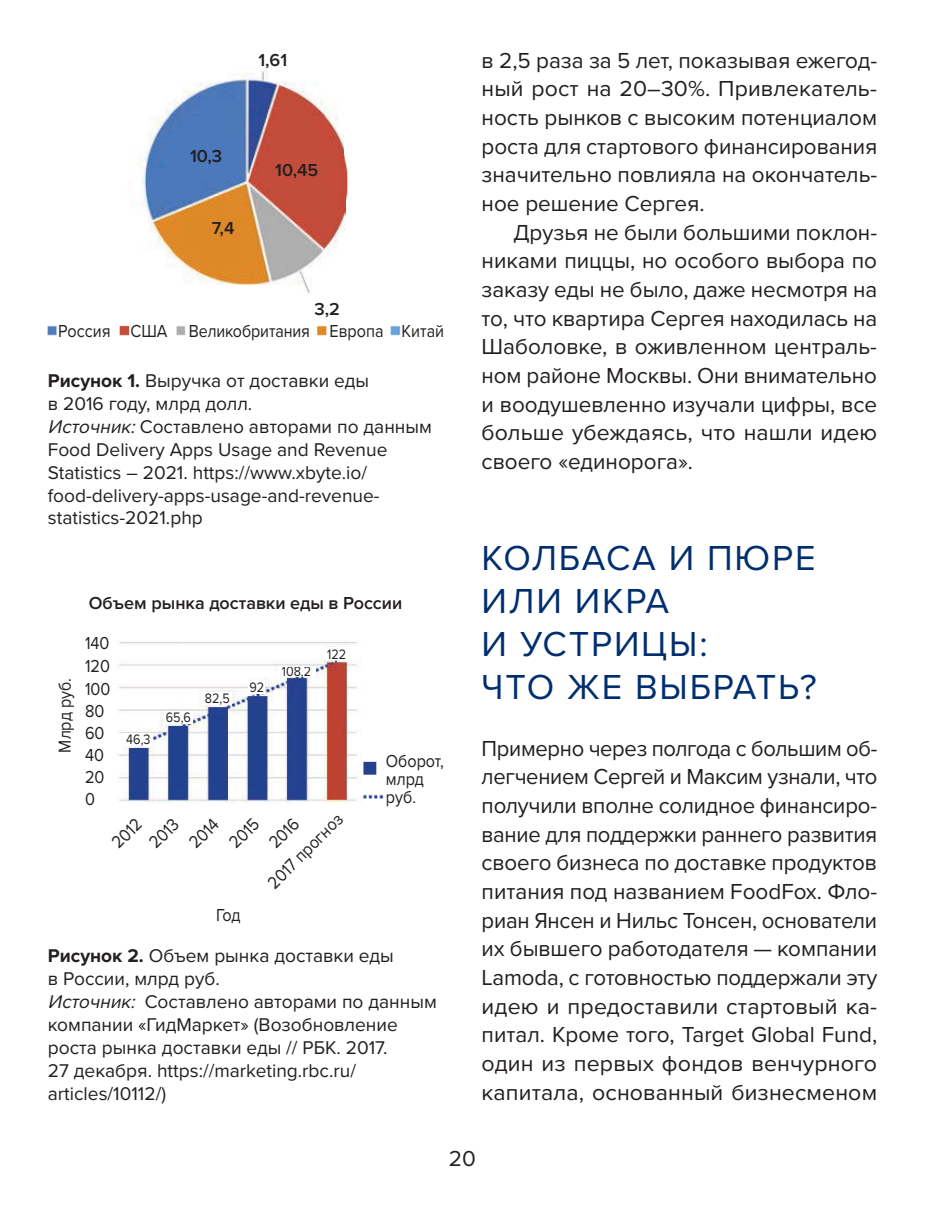
<style>
.page{position:relative;width:925px;height:1212px;background:#fff}
.page>*{position:absolute;margin:0;border:0;box-sizing:border-box;transform-origin:0 0}
.t1{font:36px/43.2px "Proxima Nova";letter-spacing:.05em;color:#002e6e}
.t2{font:22.5px/28.6px "Proxima Nova";color:#231f20;text-align:justify}
.t3{font:19.12px/22.9px "Proxima Nova";color:#231f20}
.t4{font:18px/22.3px "Proxima Nova";color:#231f20;scale:.9 1}
.t5{font:600 18px "Proxima Nova";color:#231f20}
.t6{font:14.17px "Proxima Nova";color:#231f20;scale:.88 1}
.s1{font-weight:700}
.s2{font-style:italic}
</style>
<div class="page">
<img style="left:390px;top:325px;width:11px;height:11px">
<img style="left:316px;top:325px;width:11px;height:11px">
<img style="left:176px;top:326px;width:10px;height:10px">
<img style="left:119px;top:325px;width:11px;height:11px">
<img style="left:47px;top:325px;width:10px;height:11px">
<img style="left:140px;top:66px;width:208px;height:228px">
<img style="left:118px;top:642px;width:240px;height:161px">
<img style="left:363px;top:761px;width:21px;height:38px">
<div style="left:124px;top:733px;width:29px;height:13px;background:#fff"></div>
<div style="left:164px;top:711px;width:29px;height:12px;background:#fff"></div>
<div style="left:203px;top:692px;width:29px;height:13px;background:#fff"></div>
<div style="left:249px;top:681px;width:16px;height:12px;background:#fff"></div>
<div style="left:323px;top:648px;width:27px;height:12px;background:#fff"></div>
<div style="left:278px;top:665px;width:37px;height:12px;background:#fff"></div>
<img style="left:273px;top:664px;width:47px;height:2px">
<p class="t5" style="left:258px;top:53px;width:30px">1,61</p>
<p class="t5" style="left:190px;top:150px;width:34px">10,3</p>
<p class="t5" style="left:212px;top:222px;width:24px">7,4</p>
<p class="t5" style="left:275px;top:164px;width:45px">10,45</p>
<p class="t5" style="left:314px;top:302px;width:27px">3,2</p>
<p class="t4" style="left:58px;top:322px;width:430px">Россия США Великобритания Европа Китай</p>
<p class="t3" style="left:48px;top:371px;width:386px"><span class="s1">Рисунок 1.</span> Выручка от доставки еды<br>в 2016 году, млрд долл.<br><span class="s2">Источник:</span> Составлено авторами по данным Food Delivery Apps Usage and Revenue Statistics – 2021. https://www.xbyte.io/ food-delivery-apps-usage-and-revenue&shy;statistics-2021.php</p>
<p class="t4" style="left:56px;top:752px;width:84px;rotate:-90deg">Млрд руб.</p>
<p class="t5" style="left:89px;top:597px;width:315px">Объем рынка доставки еды в России</p>
<p class="t4" style="left:85px;top:634px;width:30px">140<br>120<br>100<br>80<br>60<br>40<br>20<br>0</p>
<p class="t6" style="left:126px;top:735px;width:29px">46,3</p>
<p class="t6" style="left:166px;top:712px;width:30px">65,6</p>
<p class="t6" style="left:205px;top:694px;width:30px">82,5</p>
<p class="t6" style="left:250px;top:682px;width:18px">92</p>
<p class="t6" style="left:282px;top:666px;width:35px">108,2</p>
<p class="t6" style="left:327px;top:649px;width:23px">122</p>
<p class="t4" style="left:264px;top:879px;width:110px;rotate:-45deg">2017 прогноз</p>
<p class="t4" style="left:145px;top:838px;width:39px;rotate:-45deg">2013</p>
<p class="t4" style="left:185px;top:838px;width:39px;rotate:-45deg">2014</p>
<p class="t4" style="left:225px;top:838px;width:40px;rotate:-45deg">2015</p>
<p class="t4" style="left:265px;top:838px;width:40px;rotate:-45deg">2016</p>
<p class="t4" style="left:108px;top:838px;width:40px;rotate:-45deg">2012</p>
<p class="t4" style="left:216px;top:906px;width:29px">Год</p>
<p class="t4" style="left:386px;top:754px;width:66px;line-height:18px">Оборот, млрд руб.</p>
<p class="t3" style="left:48px;top:946px;width:390px"><span class="s1">Рисунок 2.</span> Объем рынка доставки еды<br>в России, млрд руб.<br><span class="s2">Источник:</span> Составлено авторами по данным компании «ГидМаркет» (Возобновление роста рынка доставки еды // РБК. 2017.<br>27 декабря. https://marketing.rbc.ru/ articles/10112/)</p>
<p class="t2" style="left:482px;top:48px;width:397px">в 2,5 раза за 5 лет, показывая ежегод&shy;ный рост на 20–30%. Привлекатель&shy;ность рынков с высоким потенциалом роста для стартового финансирования значительно повлияла на окончатель&shy;ное решение Сергея.</p>
<p class="t2" style="left:482px;top:220px;width:397px;text-indent:32px">Друзья не были большими поклон&shy;никами пиццы, но особого выбора по заказу еды не было, даже несмотря на то, что квартира Сергея находилась на Шаболовке, в оживленном централь&shy;ном районе Москвы. Они внимательно и воодушевленно изучали цифры, все больше убеждаясь, что нашли идею своего «единорога».</p>
<h1 class="t1" style="left:482px;top:539px;width:337px">КОЛБАСА И ПЮРЕ<br>ИЛИ ИКРА<br>И УСТРИЦЫ:<br>ЧТО ЖЕ ВЫБРАТЬ?</h1>
<p class="t2" style="left:482px;top:736px;width:397px">Примерно через полгода с большим об&shy;легчением Сергей и Максим узнали, что получили вполне солидное финансиро&shy;вание для поддержки раннего развития своего бизнеса по доставке продуктов питания под названием FoodFox. Фло&shy;риан Янсен и Нильс Тонсен, основатели их бывшего работодателя — компании Lamoda, с готовностью поддержали эту идею и предоставили стартовый ка&shy;питал. Кроме того, Target Global Fund, один из первых фондов венчурного капитала, основанный бизнесменом</p>
<p class="t2" style="left:449px;top:1146px;width:28px">20</p>
</div>
